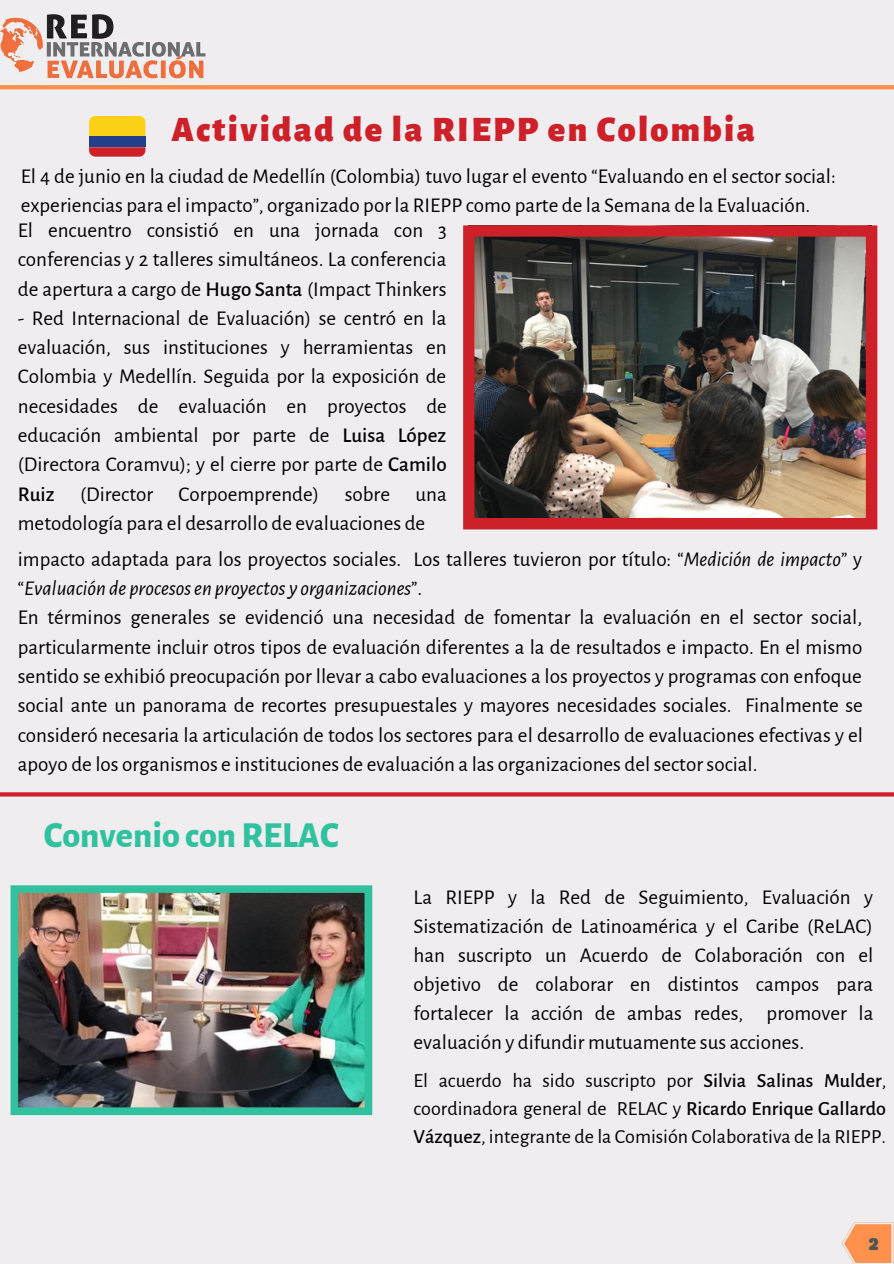
<style>
.page{position:relative;width:894px;height:1264px;background:#fff}
.page>*{position:absolute;margin:0;border:0;box-sizing:border-box;transform-origin:0 0}
.t1{font:900 36px "Alegreya Sans";letter-spacing:.065em;color:#ce2028}
.t2{font:800 36px "Alegreya Sans";color:#30c29f}
.t3{font:21px/29.2px "Alegreya Sans";color:#000;text-align:justify}
.t4{font:19.95px/27.9px "Alegreya Sans";color:#000;text-align:justify}
.t5{font:18px "Coiny";color:#545454}
.s1{font-weight:500}
.s2{font-style:italic}
</style>
<div class="page">
<div style="left:0;top:0;width:893px;height:1263px;background:#f0edf1"></div>
<img style="left:0;top:13px;width:206px;height:58px">
<svg style="left:0;top:71px;width:893px;height:33px;background:#f1ded7"></svg>
<svg style="left:0;top:777px;width:893px;height:34px;background:#ebd3d7"></svg>
<img style="left:11px;top:885px;width:361px;height:230px">
<svg style="left:89px;top:116px;width:56px;height:20px"></svg>
<div style="left:89px;top:136px;width:56px;height:11px;background:#22408c"></div>
<svg style="left:89px;top:147px;width:56px;height:10px"></svg>
<img style="left:463px;top:225px;width:414px;height:304px">
<svg style="left:841px;top:1221px;width:52px;height:42px;background:#fba876"></svg>
<h1 class="t1" style="left:171px;top:108px;width:584px">Actividad de la RIEPP en Colombia</h1>
<p class="t3" style="left:21px;top:162px;width:816px">El 4 de junio en la ciudad de Medellín (Colombia) tuvo lugar el evento “Evaluando en el sector social: experiencias para el impacto”, organizado por la RIEPP como parte de la Semana de la Evaluación.</p>
<p class="t3" style="left:18px;top:216px;width:430px">El encuentro consistió en una jornada con 3 conferencias y 2 talleres simultáneos. La conferencia de apertura a cargo de <span class="s1">Hugo Santa</span> (Impact Thinkers</p>
<p class="t3" style="left:18px;top:304px;width:430px">- Red Internacional de Evaluación) se centró en la evaluación, sus instituciones y herramientas en Colombia y Medellín. Seguida por la exposición de necesidades de evaluación en proyectos de educación ambiental por parte de <span class="s1">Luisa López </span>(Directora Coramvu); y el cierre por parte de <span class="s1">Camilo Ruiz</span> (Director Corpoemprende) sobre una metodología para el desarrollo de evaluaciones de</p>
<p class="t3" style="left:18px;top:545px;width:846px;text-align:left">impacto adaptada para los proyectos sociales. Los talleres tuvieron por título: “<span class="s2">Medición de impacto</span>” y “<span class="s2">Evaluación de procesosen proyectos y organizaciones</span>”.<br>En términos generales se evidenció una necesidad de fomentar la evaluación en el sector social, particularmente incluir otros tipos de evaluación diferentes a la de resultados e impacto. En el mismo sentido se exhibió preocupación por llevar a cabo evaluaciones a los proyectos y programas con enfoque social ante un panorama de recortes presupuestales y mayores necesidades sociales. Finalmente se consideró necesaria la articulación de todos los sectores para el desarrollo de evaluaciones efectivas y el apoyo de los organismos e instituciones de evaluación a las organizaciones del sector social.</p>
<h1 class="t2" style="left:44px;top:814px;width:296px">Convenio conRELAC</h1>
<p class="t3" style="left:413px;top:883px;width:461px">La RIEPP y la Red de Seguimiento, Evaluación y Sistematización de Latinoamérica y el Caribe (ReLAC) han suscripto un Acuerdo de Colaboración con el objetivo de colaborar en distintos campos para fortalecer la acción de ambas redes, promover la evaluación y difundir mutuamente sus acciones.</p>
<p class="t4" style="left:413px;top:1067px;width:474px">El acuerdo ha sido suscripto por <span class="s1">Silvia Salinas Mulder</span>, coordinadora general de RELAC y <span class="s1">Ricardo Enrique Gallardo Vázquez</span>, integrante de la Comisión Colaborativa de la RIEPP.</p>
<p class="t5" style="left:868px;top:1233px;width:12px">2</p>
</div>
